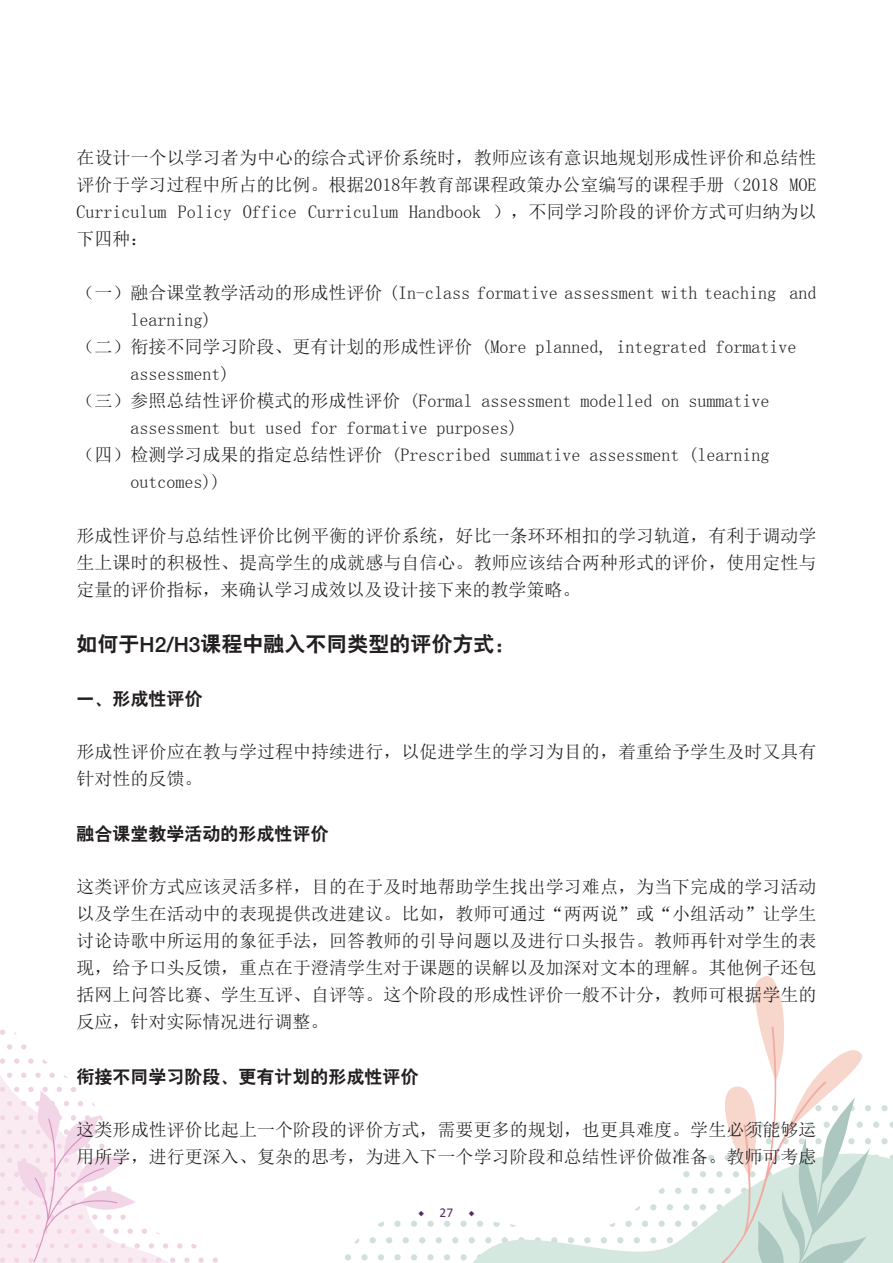
<style>
.page{position:relative;width:893px;height:1263px;background:#fff}
.page>*{position:absolute;margin:0;border:0;box-sizing:border-box;transform-origin:0 0}
.t1{font:21px "H Yb 2 gj";color:#231f20}
.t2{font:18px/27px "Sim Sun";color:#231f20;text-align:justify}
.t3{font:18px "H Yb 2 gj";color:#231f20}
.t4{font:13.5px "Minion Pro";color:#542e5c}
.s1{font-family:"Helvetica Neue LT Pro";font-weight:500}
.s2{font-family:"Calibri"}
</style>
<div class="page">
<svg style="left:378px;top:1222px;width:6px;height:5px"></svg>
<div style="left:394px;top:1221px;width:7px;height:6px;background:#d1e0db;border-radius:50%"></div>
<svg style="left:411px;top:1221px;width:6px;height:6px"></svg>
<div style="left:427px;top:1221px;width:7px;height:6px;background:#d1e0db;border-radius:50%"></div>
<svg style="left:444px;top:1221px;width:6px;height:6px"></svg>
<svg style="left:354px;top:1238px;width:5px;height:5px"></svg>
<svg style="left:370px;top:1237px;width:6px;height:6px"></svg>
<svg style="left:386px;top:1237px;width:6px;height:6px"></svg>
<svg style="left:403px;top:1237px;width:6px;height:6px"></svg>
<svg style="left:419px;top:1237px;width:6px;height:6px"></svg>
<svg style="left:436px;top:1237px;width:6px;height:6px"></svg>
<svg style="left:452px;top:1237px;width:6px;height:6px"></svg>
<svg style="left:345px;top:1254px;width:6px;height:6px"></svg>
<div style="left:361px;top:1254px;width:7px;height:6px;background:#d1e0db;border-radius:50%"></div>
<svg style="left:378px;top:1254px;width:6px;height:6px"></svg>
<div style="left:394px;top:1254px;width:7px;height:6px;background:#d1e0db;border-radius:50%"></div>
<svg style="left:411px;top:1254px;width:6px;height:6px"></svg>
<div style="left:427px;top:1254px;width:7px;height:6px;background:#d1e0db;border-radius:50%"></div>
<svg style="left:444px;top:1254px;width:6px;height:6px"></svg>
<svg style="left:458px;top:1105px;width:435px;height:158px"></svg>
<svg style="left:700px;top:976px;width:179px;height:287px"></svg>
<svg style="left:213px;top:1257px;width:5px;height:6px"></svg>
<svg style="left:0;top:1029px;width:5px;height:6px"></svg>
<svg style="left:0;top:1044px;width:204px;height:219px"></svg>
<p class="t2" style="left:77px;top:144px;width:741px">在设计一个以学习者为中心的综合式评价系统时，教师应该有意识地规划形成性评价和总结性评价于学习过程中所占的比例。根据2018年教育部课程政策办公室编写的课程手册（2018 MOE Curriculum Policy Office Curriculum Handbook ），不同学习阶段的评价方式可归纳为以下四种：</p>
<p class="t2" style="left:77px;top:279px;width:741px">（一）融合课堂教学活动的形成性评价 (In-class formative assessment with teaching and</p>
<p class="t2" style="left:131px;top:306px;width:82px">learning)</p>
<p class="t2" style="left:77px;top:333px;width:722px">（二）衔接不同学习阶段、更有计划的形成性评价 (More planned, integrated formative</p>
<p class="t2" style="left:131px;top:360px;width:100px">assessment)</p>
<p class="t2" style="left:77px;top:387px;width:695px">（三）参照总结性评价模式的形成性评价 (Formal assessment modelled on summative</p>
<p class="t2" style="left:131px;top:414px;width:388px">assessment but used for formative purposes)</p>
<p class="t2" style="left:77px;top:441px;width:695px">（四）检测学习成果的指定总结性评价 (Prescribed summative assessment (learning</p>
<p class="t2" style="left:131px;top:468px;width:91px">outcomes))</p>
<p class="t2" style="left:77px;top:522px;width:741px">形成性评价与总结性评价比例平衡的评价系统，好比一条环环相扣的学习轨道，有利于调动学生上课时的积极性、提高学生的成就感与自信心。教师应该结合两种形式的评价，使用定性与定量的评价指标，来确认学习成效以及设计接下来的教学策略。</p>
<p class="t1" style="left:77px;top:633px;width:441px">如何于<span class="s1">H2/H3</span>课程中融入不同类型的评价方式：</p>
<p class="t3" style="left:77px;top:690px;width:128px">一、形成性评价</p>
<p class="t2" style="left:77px;top:738px;width:741px">形成性评价应在教与学过程中持续进行，以促进学生的学习为目的，着重给予学生及时又具有针对性的反馈。</p>
<p class="t3" style="left:77px;top:825px;width:254px">融合课堂教学活动的形成性评价</p>
<p class="t2" style="left:77px;top:873px;width:741px">这类评价方式应该灵活多样，目的在于及时地帮助学生找出学习难点，为当下完成的学习活动以及学生在活动中的表现提供改进建议。比如，教师可通过“两两说”或“小组活动”让学生讨论诗歌中所运用的象征手法，回答教师的引导问题以及进行口头报告。教师再针对学生的表现，给予口头反馈，重点在于澄清学生对于课题的误解以及加深对文本的理解。其他例子还包括网上问答比赛、学生互评、自评等。这个阶段的形成性评价一般不计分，教师可根据学生的反应，针对实际情况进行调整。</p>
<p class="t3" style="left:77px;top:1068px;width:343px">衔接不同学习阶段、更有计划的形成性评价</p>
<p class="t2" style="left:77px;top:1116px;width:741px">这类形成性评价比起上一个阶段的评价方式，需要更多的规划，也更具难度。学生必须能够运用所学，进行更深入、复杂的思考，为进入下一个学习阶段和总结性评价做准备。教师可考虑</p>
<p class="t4" style="left:418px;top:1204px;width:58px">◆ <span class="s2">27</span> ◆</p>
</div>
